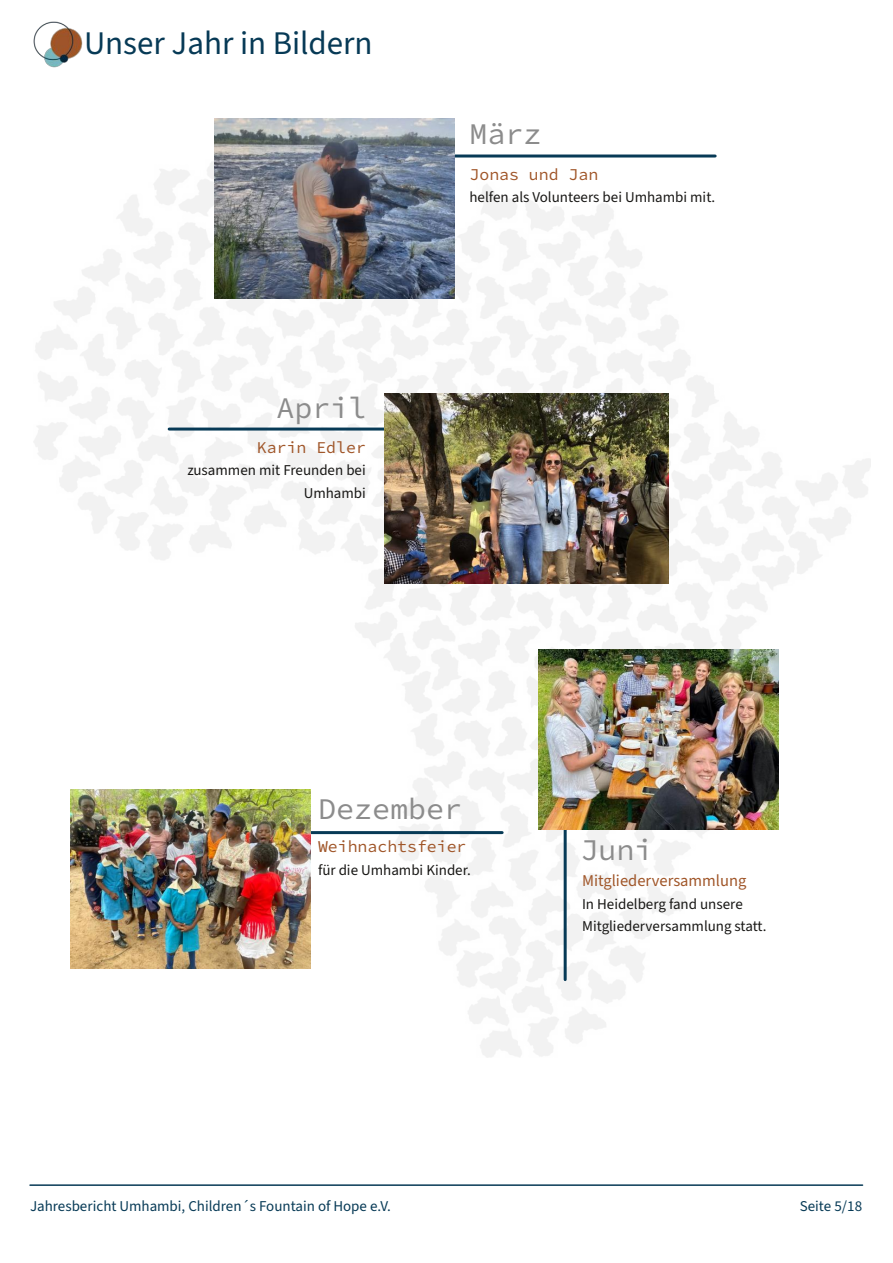
<style>
.page{position:relative;width:893px;height:1263px;background:#fff}
.page>*{position:absolute;margin:0;border:0;box-sizing:border-box;transform-origin:0 0}
.t1{font:33px "Source Sans 3";color:#073a56}
.t2{font:30px "Source Code Pro";color:#8c8c8c}
.t3{font:16.5px "Source Code Pro";color:#a05629}
.t4{font:16.5px "Source Sans 3";color:#a05629}
.t5{font:15px/22.5px "Source Sans 3";color:#181715}
.t6{font:15px "Source Sans 3";color:#073a56}
</style>
<div class="page">
<hr style="left:30px;top:1184px;width:832px;height:2px;background:#073a56">
<img style="left:33px;top:21px;width:49px;height:47px">
<img style="left:34px;top:136px;width:836px;height:922px">
<hr style="left:169px;top:428px;width:300px;height:2px;background:#073a56">
<svg style="left:454px;top:154px;width:261px;height:4px"></svg>
<img style="left:214px;top:118px;width:240px;height:180px">
<hr style="left:564px;top:680px;width:3px;height:300px;background:#073a56">
<img style="left:538px;top:650px;width:240px;height:179px">
<img style="left:384px;top:393px;width:284px;height:190px">
<hr style="left:202px;top:831px;width:300px;height:3px;background:#073a56">
<img style="left:70px;top:789px;width:240px;height:180px">
<h1 class="t1" style="left:84px;top:21px;width:290px">Unser Jahr in Bildern</h1>
<h2 class="t2" style="left:276px;top:388px;width:91px">April</h2>
<p class="t3" style="left:257px;top:437px;width:110px">Karin Edler</p>
<p class="t5" style="left:187px;top:459px;width:180px;text-align:right">zusammen mit Freunden bei<br>Umhambi</p>
<h2 class="t2" style="left:470px;top:114px;width:73px">März</h2>
<p class="t3" style="left:470px;top:164px;width:130px">Jonas und Jan</p>
<p class="t5" style="left:470px;top:186px;width:247px">helfen als Volunteers bei Umhambi mit.</p>
<h2 class="t2" style="left:318px;top:790px;width:145px">Dezember</h2>
<p class="t3" style="left:318px;top:836px;width:150px">Weihnachtsfeier</p>
<p class="t5" style="left:318px;top:858px;width:154px">für die Umhambi Kinder.</p>
<h2 class="t2" style="left:580px;top:830px;width:73px">Juni</h2>
<p class="t4" style="left:582px;top:870px;width:166px">Mitgliederversammlung</p>
<p class="t5" style="left:582px;top:892px;width:186px">In Heidelberg fand unsere<br>Mitgliederversammlung statt.</p>
<p class="t6" style="left:30px;top:1196px;width:362px">Jahresbericht Umhambi, Children´s Fountain of Hope e.V.</p>
<p class="t6" style="left:800px;top:1196px;width:64px">Seite 5/18</p>
</div>
